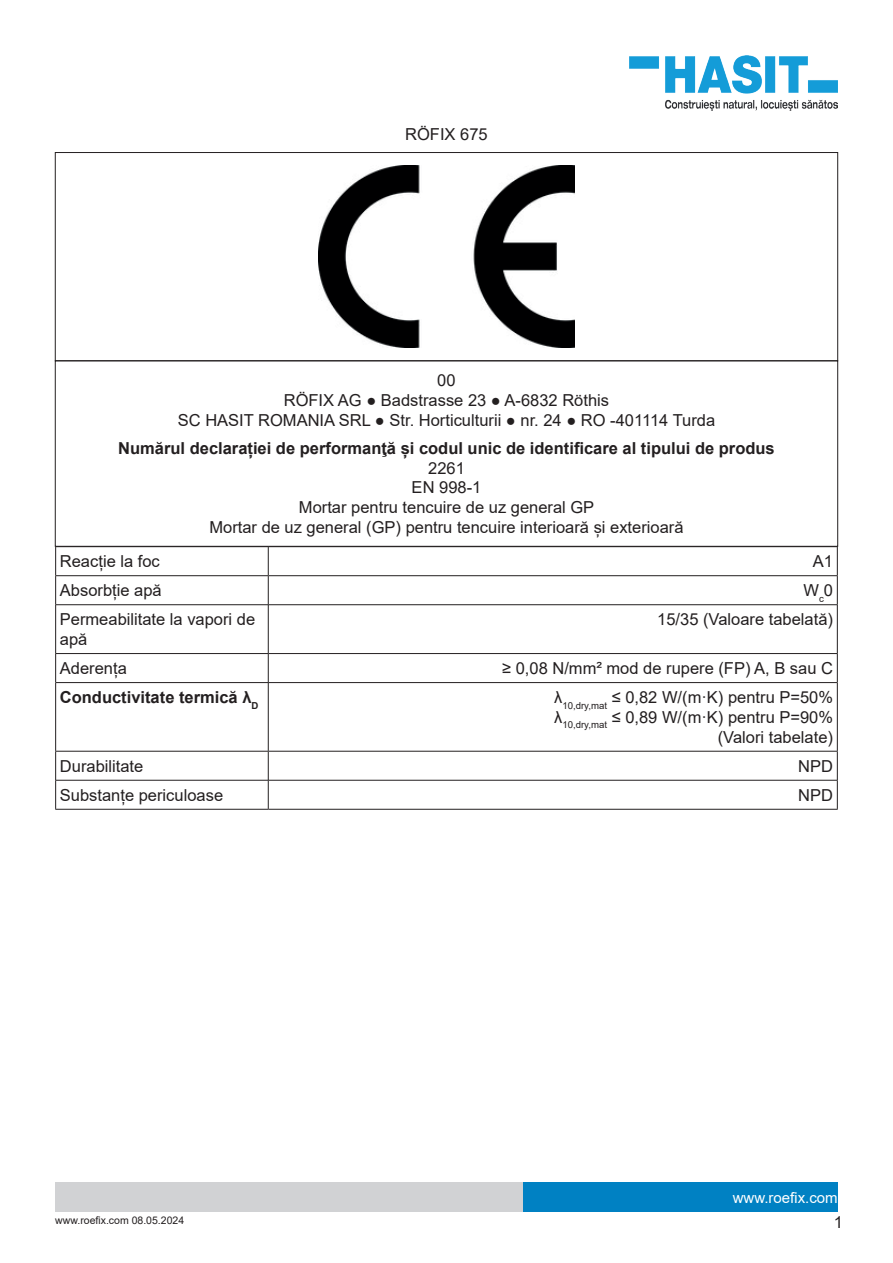
<style>
.page{position:relative;width:893px;height:1263px;background:#fff}
.page>*{position:absolute;margin:0;border:0;box-sizing:border-box;transform-origin:0 0}
.t1{font:16.5px/19.8px "Arial";color:#231f20;text-align:center}
.t2{font:700 16.5px "Arial";color:#231f20}
.t3{font:15px "Arial";color:#fff}
.t4{font:10.5px "Arial";color:#231f20}
</style>
<div class="page">
<div style="left:523px;top:1182px;width:315px;height:30px;background:#0081c3"></div>
<div style="left:55px;top:1182px;width:468px;height:30px;background:#d1d2d4"></div>
<img style="left:630px;top:55px;width:208px;height:55px">
<img style="left:319px;top:166px;width:255px;height:181px">
<div style="left:55px;top:360px;width:783px;height:187px;border:1px solid #231f20"></div>
<hr style="left:55px;top:546px;width:213px;height:1px;background:#231f20">
<hr style="left:268px;top:546px;width:570px;height:1px;background:#231f20">
<hr style="left:55px;top:575px;width:213px;height:1px;background:#231f20">
<svg style="left:55px;top:547px;width:1px;height:58px"></svg>
<hr style="left:268px;top:575px;width:570px;height:1px;background:#231f20">
<svg style="left:268px;top:547px;width:1px;height:57px"></svg>
<svg style="left:837px;top:547px;width:1px;height:58px"></svg>
<hr style="left:55px;top:605px;width:1px;height:48px;background:#231f20">
<hr style="left:268px;top:605px;width:1px;height:48px;background:#231f20">
<hr style="left:837px;top:605px;width:1px;height:48px;background:#231f20">
<hr style="left:55px;top:653px;width:213px;height:1px;background:#231f20">
<svg style="left:55px;top:654px;width:1px;height:28px"></svg>
<hr style="left:268px;top:653px;width:570px;height:1px;background:#231f20">
<svg style="left:268px;top:654px;width:1px;height:28px"></svg>
<svg style="left:837px;top:654px;width:1px;height:28px"></svg>
<hr style="left:55px;top:682px;width:1px;height:69px;background:#231f20">
<hr style="left:268px;top:683px;width:1px;height:68px;background:#231f20">
<hr style="left:837px;top:682px;width:1px;height:69px;background:#231f20">
<hr style="left:55px;top:751px;width:213px;height:1px;background:#231f20">
<hr style="left:268px;top:751px;width:570px;height:1px;background:#231f20">
<svg style="left:55px;top:751px;width:1px;height:58px"></svg>
<svg style="left:268px;top:751px;width:1px;height:58px"></svg>
<svg style="left:837px;top:751px;width:1px;height:58px"></svg>
<hr style="left:55px;top:809px;width:213px;height:1px;background:#231f20">
<hr style="left:268px;top:809px;width:570px;height:1px;background:#231f20">
<hr style="left:56px;top:604px;width:212px;height:1px;background:#231f20">
<hr style="left:268px;top:604px;width:569px;height:1px;background:#231f20">
<hr style="left:56px;top:682px;width:212px;height:1px;background:#231f20">
<hr style="left:268px;top:682px;width:569px;height:1px;background:#231f20">
<hr style="left:56px;top:780px;width:212px;height:1px;background:#231f20">
<hr style="left:268px;top:780px;width:569px;height:1px;background:#231f20">
<p class="t1" style="left:405px;top:124px;width:84px">RÖFIX 675</p>
<p class="t1" style="left:178px;top:370px;width:539px">00<br>RÖFIX AG ● Badstrasse 23 ● A-6832 Röthis<br>SC HASIT ROMANIA SRL ● Str. Horticulturii ● nr. 24 ● RO -401114 Turda</p>
<p class="t2" style="left:118px;top:436px;width:658px">Numărul declarației de performanţă și codul unic de identificare al tipului de produs</p>
<p class="t1" style="left:209px;top:458px;width:476px">2261<br>EN 998-1<br>Mortar pentru tencuire de uz general GP<br>Mortar de uz general (GP) pentru tencuire interioară și exterioară</p>
<p class="t1" style="left:60px;top:551px;width:101px">Reacție la foc</p>
<p class="t1" style="left:813px;top:551px;width:22px">A1</p>
<p class="t1" style="left:60px;top:580px;width:103px">Absorbție apă</p>
<p class="t1" style="left:803px;top:580px;width:31px">W<sub>c</sub>0</p>
<p class="t1" style="left:60px;top:609px;width:197px;text-align:left">Permeabilitate la vapori de apă</p>
<p class="t1" style="left:657px;top:609px;width:177px">15/35 (Valoare tabelată)</p>
<p class="t1" style="left:60px;top:658px;width:68px">Aderența</p>
<p class="t1" style="left:502px;top:658px;width:332px">≥ 0,08 N/mm² mod de rupere (FP) A, B sau C</p>
<p class="t2" style="left:60px;top:686px;width:200px">Conductivitate termică λ<sub>D</sub></p>
<p class="t1" style="left:554px;top:687px;width:280px;text-align:right">λ<sub>10,dry,mat</sub> ≤ 0,82 W/(m·K) pentru P=50% λ<sub>10,dry,mat</sub> ≤ 0,89 W/(m·K) pentru P=90% (Valori tabelate)</p>
<p class="t1" style="left:60px;top:756px;width:85px">Durabilitate</p>
<p class="t1" style="left:798px;top:756px;width:36px">NPD</p>
<p class="t1" style="left:60px;top:785px;width:165px">Substanțe periculoase</p>
<p class="t1" style="left:798px;top:785px;width:36px">NPD</p>
<p class="t4" style="left:55px;top:1213px;width:130px">www.roefix.com 08.05.2024</p>
<p class="t3" style="left:733px;top:1187px;width:107px">www.roefix.com</p>
<p class="t1" style="left:834px;top:1212px;width:11px">1</p>
</div>
